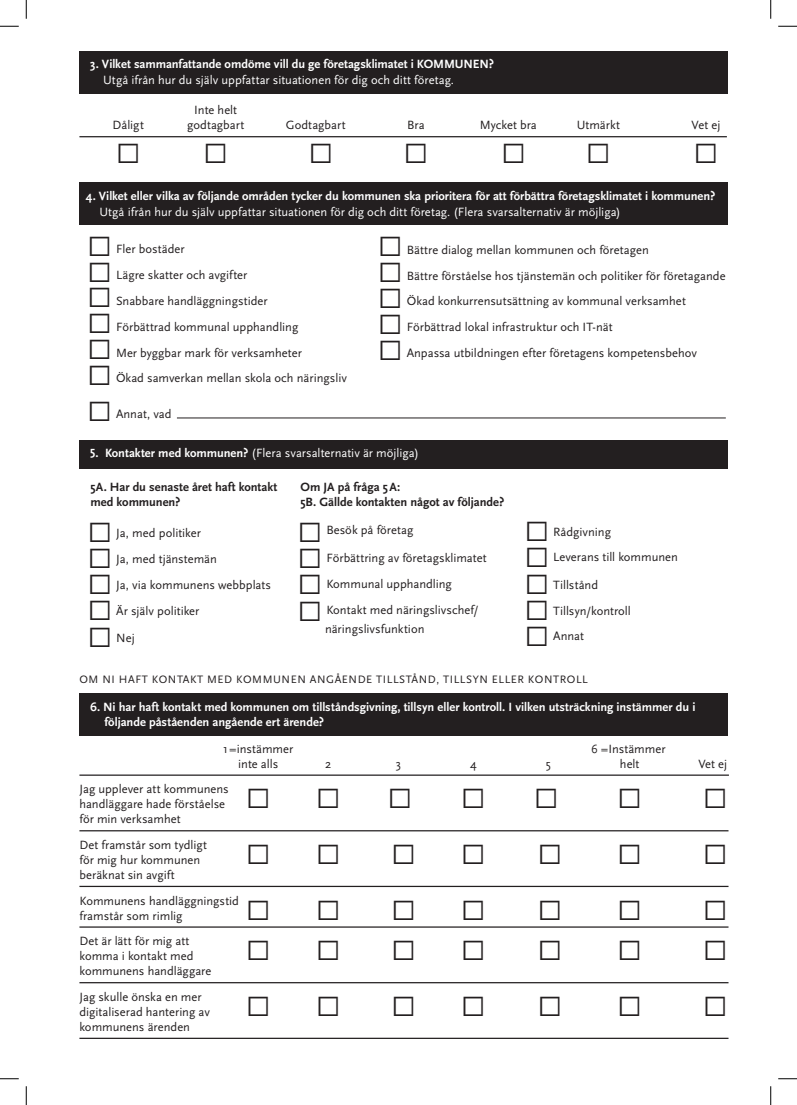
<style>
.page{position:relative;width:797px;height:1105px;background:#fff}
.page>*{position:absolute;margin:0;border:0;box-sizing:border-box;transform-origin:0 0}
.t1{font:42.5px "Scala Sans";color:#231f20}
.t2{font:12.5px/25.6px "Scala Sans";color:#231f20}
.t3{font:700 12.5px/15px "Scala Sans";color:#fff}
.t4{font:12.5px "Scala Sans";color:#fff}
.t5{font:700 12.5px/15px "Scala Sans";color:#231f20}
.t6{font:11.25px "Scala Sans";letter-spacing:.05em;color:#231f20}
.s1{font-weight:700}
</style>
<div class="page">
<hr style="left:79px;top:774px;width:650px;height:2px;background:#231f20">
<hr style="left:79px;top:830px;width:649px;height:1px;background:#231f20">
<hr style="left:79px;top:886px;width:649px;height:1px;background:#231f20">
<hr style="left:79px;top:926px;width:649px;height:2px;background:#231f20">
<hr style="left:79px;top:982px;width:649px;height:1px;background:#231f20">
<hr style="left:79px;top:1038px;width:649px;height:1px;background:#231f20">
<div style="left:79px;top:693px;width:649px;height:42px;background:#231f20"></div>
<hr style="left:79px;top:136px;width:648px;height:1px;background:#231f20">
<div style="left:79px;top:51px;width:649px;height:43px;background:#231f20"></div>
<div style="left:79px;top:182px;width:649px;height:42px;background:#231f20"></div>
<div style="left:79px;top:441px;width:649px;height:28px;background:#231f20"></div>
<hr style="left:177px;top:418px;width:548px;height:1px;background:#231f20">
<svg style="left:0;top:25px;width:19px;height:2px"></svg>
<svg style="left:778px;top:25px;width:19px;height:2px"></svg>
<svg style="left:0;top:1078px;width:19px;height:1px"></svg>
<svg style="left:778px;top:1078px;width:19px;height:1px"></svg>
<svg style="left:25px;top:0;width:2px;height:19px"></svg>
<svg style="left:25px;top:1086px;width:2px;height:19px"></svg>
<svg style="left:770px;top:0;width:1px;height:19px"></svg>
<svg style="left:770px;top:1086px;width:1px;height:19px"></svg>
<p class="t3" style="left:90px;top:56px;width:405px">3. Vilket sammanfattande omdöme vill du ge företagsklimatet i KOMMUNEN?</p>
<p class="t4" style="left:103px;top:73px;width:352px">Utgå ifrån hur du själv uppfattar situationen för dig och ditt företag.</p>
<p class="t2" style="left:194px;top:98px;width:44px">Inte helt</p>
<p class="t2" style="left:112px;top:113px;width:33px">Dåligt</p>
<p class="t2" style="left:187px;top:113px;width:59px">godtagbart</p>
<p class="t2" style="left:286px;top:113px;width:61px">Godtagbart</p>
<p class="t2" style="left:407px;top:113px;width:19px">Bra</p>
<p class="t2" style="left:480px;top:113px;width:58px">Mycket bra</p>
<p class="t2" style="left:576px;top:113px;width:45px">Utmärkt</p>
<p class="t2" style="left:691px;top:113px;width:30px">Vet ej</p>
<h1 class="t1" style="left:115px;top:126px;width:28px">∏</h1>
<h1 class="t1" style="left:202px;top:126px;width:28px">∏</h1>
<h1 class="t1" style="left:308px;top:126px;width:28px">∏</h1>
<h1 class="t1" style="left:402px;top:126px;width:28px">∏</h1>
<h1 class="t1" style="left:500px;top:126px;width:28px">∏</h1>
<h1 class="t1" style="left:585px;top:126px;width:28px">∏</h1>
<h1 class="t1" style="left:692px;top:126px;width:28px">∏</h1>
<p class="t3" style="left:86px;top:189px;width:631px">4. Vilket eller vilka av följande områden tycker du kommunen ska prioritera för att förbättra företagsklimatet i kommunen?</p>
<p class="t4" style="left:99px;top:206px;width:523px">Utgå ifrån hur du själv uppfattar situationen för dig och ditt företag. (Flera svarsalternativ är möjliga)</p>
<h1 class="t1" style="left:86px;top:219px;width:28px">∏</h1>
<p class="t2" style="left:116px;top:237px;width:70px">Fler bostäder</p>
<h1 class="t1" style="left:86px;top:245px;width:28px">∏</h1>
<p class="t2" style="left:116px;top:262px;width:133px">Lägre skatter och avgifter</p>
<h1 class="t1" style="left:86px;top:270px;width:28px">∏</h1>
<p class="t2" style="left:116px;top:288px;width:153px">Snabbare handläggningstider</p>
<h1 class="t1" style="left:86px;top:296px;width:28px">∏</h1>
<p class="t2" style="left:116px;top:314px;width:184px">Förbättrad kommunal upphandling</p>
<h1 class="t1" style="left:86px;top:322px;width:28px">∏</h1>
<p class="t2" style="left:116px;top:340px;width:187px">Mer byggbar mark för verksamheter</p>
<h1 class="t1" style="left:86px;top:348px;width:28px">∏</h1>
<p class="t2" style="left:116px;top:366px;width:232px">Ökad samverkan mellan skola och näringsliv</p>
<h1 class="t1" style="left:377px;top:219px;width:28px">∏</h1>
<p class="t2" style="left:407px;top:237px;width:244px">Bättre dialog mellan kommunen och företagen</p>
<h1 class="t1" style="left:377px;top:245px;width:28px">∏</h1>
<p class="t2" style="left:407px;top:263px;width:320px">Bättre förståelse hos tjänstemän och politiker för företagande</p>
<h1 class="t1" style="left:377px;top:271px;width:28px">∏</h1>
<p class="t2" style="left:407px;top:289px;width:281px">Ökad konkurrensutsättning av kommunal verksamhet</p>
<h1 class="t1" style="left:377px;top:297px;width:28px">∏</h1>
<p class="t2" style="left:407px;top:315px;width:207px">Förbättrad lokal infrastruktur och IT-nät</p>
<h1 class="t1" style="left:377px;top:323px;width:28px">∏</h1>
<p class="t2" style="left:407px;top:340px;width:292px">Anpassa utbildningen efter företagens kompetensbehov</p>
<h1 class="t1" style="left:86px;top:384px;width:28px">∏</h1>
<p class="t2" style="left:116px;top:401px;width:57px">Annat, vad</p>
<p class="t4" style="left:90px;top:446px;width:330px"><sup>5</sup><span class="s1">. Kontakter med kommunen?</span> (Flera svarsalternativ är möjliga)</p>
<p class="t5" style="left:300px;top:479px;width:205px">Om JA på fråga 5A:<br>5B. Gällde kontakten något av följande?</p>
<h1 class="t1" style="left:297px;top:505px;width:28px">∏</h1>
<p class="t2" style="left:326px;top:518px;width:89px">Besök på företag</p>
<h1 class="t1" style="left:297px;top:531px;width:28px">∏</h1>
<p class="t2" style="left:326px;top:545px;width:162px">Förbättring av företagsklimatet</p>
<h1 class="t1" style="left:297px;top:558px;width:28px">∏</h1>
<p class="t2" style="left:326px;top:572px;width:127px">Kommunal upphandling</p>
<h1 class="t1" style="left:297px;top:584px;width:28px">∏</h1>
<p class="t2" style="left:325px;top:601px;width:155px;line-height:18.8px">Kontakt med näringslivschef/ näringslivsfunktion</p>
<p class="t5" style="left:90px;top:479px;width:189px">5A. Har du senaste året haft kontakt med kommunen?</p>
<h1 class="t1" style="left:87px;top:505px;width:28px">∏</h1>
<p class="t2" style="left:116px;top:520px;width:86px">Ja, med politiker</p>
<h1 class="t1" style="left:87px;top:531px;width:28px">∏</h1>
<p class="t2" style="left:116px;top:546px;width:102px">Ja, med tjänstemän</p>
<h1 class="t1" style="left:87px;top:557px;width:28px">∏</h1>
<p class="t2" style="left:116px;top:572px;width:156px">Ja, via kommunens webbplats</p>
<h1 class="t1" style="left:87px;top:583px;width:28px">∏</h1>
<p class="t2" style="left:116px;top:599px;width:85px">Är själv politiker</p>
<h1 class="t1" style="left:87px;top:610px;width:28px">∏</h1>
<p class="t2" style="left:116px;top:625px;width:20px">Nej</p>
<h1 class="t1" style="left:523px;top:504px;width:28px">∏</h1>
<p class="t2" style="left:553px;top:520px;width:59px">Rådgivning</p>
<h1 class="t1" style="left:523px;top:531px;width:28px">∏</h1>
<p class="t2" style="left:553px;top:545px;width:126px">Leverans till kommunen</p>
<h1 class="t1" style="left:523px;top:557px;width:28px">∏</h1>
<p class="t2" style="left:553px;top:572px;width:46px">Tillstånd</p>
<h1 class="t1" style="left:523px;top:583px;width:28px">∏</h1>
<p class="t2" style="left:553px;top:598px;width:79px">Tillsyn/kontroll</p>
<h1 class="t1" style="left:523px;top:609px;width:28px">∏</h1>
<p class="t2" style="left:553px;top:623px;width:32px">Annat</p>
<p class="t6" style="left:79px;top:673px;width:510px">OM NI HAFT KONTAKT MED KOMMUNEN ANGÅENDE TILLSTÅND, TILLSYN ELLER KONTROLL</p>
<p class="t3" style="left:104px;top:700px;width:592px;text-indent:-14px">6. Ni har haft kontakt med kommunen om tillståndsgivning, tillsyn eller kontroll. I vilken utsträckning instämmer du i följande påståenden angående ert ärende?</p>
<p class="t2" style="left:223px;top:736px;width:72px">1=instämmer</p>
<p class="t2" style="left:591px;top:736px;width:76px">6 =Instämmer</p>
<p class="t2" style="left:238px;top:751px;width:41px">inte alls</p>
<p class="t2" style="left:325px;top:751px;width:8px">2</p>
<p class="t2" style="left:395px;top:751px;width:7px">3</p>
<p class="t2" style="left:470px;top:751px;width:8px">4</p>
<p class="t2" style="left:546px;top:751px;width:7px">5</p>
<p class="t2" style="left:620px;top:751px;width:21px">helt</p>
<p class="t2" style="left:698px;top:751px;width:30px">Vet ej</p>
<p class="t2" style="left:79px;top:782px;width:151px;line-height:15px">Jag upplever att kommunens handläggare hade förståelse</p>
<h1 class="t1" style="left:245px;top:771px;width:316px">∏∏∏∏∏</h1>
<h1 class="t1" style="left:616px;top:771px;width:28px">∏</h1>
<h1 class="t1" style="left:702px;top:771px;width:28px">∏</h1>
<p class="t2" style="left:79px;top:807px;width:129px">för min verksamhet<br>Det framstår som tydligt</p>
<p class="t2" style="left:79px;top:847px;width:122px">för mig hur kommunen</p>
<h1 class="t1" style="left:245px;top:827px;width:319px">∏∏ ∏∏ ∏</h1>
<h1 class="t1" style="left:616px;top:827px;width:28px">∏</h1>
<h1 class="t1" style="left:702px;top:827px;width:28px">∏</h1>
<p class="t2" style="left:79px;top:862px;width:161px">beräknat sin avgift<br>Kommunens handläggningstid</p>
<p class="t2" style="left:79px;top:903px;width:105px">framstår som rimlig</p>
<h1 class="t1" style="left:245px;top:883px;width:319px">∏∏ ∏∏ ∏</h1>
<h1 class="t1" style="left:616px;top:883px;width:28px">∏</h1>
<h1 class="t1" style="left:702px;top:883px;width:28px">∏</h1>
<p class="t2" style="left:79px;top:934px;width:116px;line-height:15px">Det är lätt för mig att komma i kontakt med</p>
<h1 class="t1" style="left:245px;top:923px;width:319px">∏∏ ∏∏ ∏</h1>
<h1 class="t1" style="left:616px;top:923px;width:28px">∏</h1>
<h1 class="t1" style="left:702px;top:923px;width:28px">∏</h1>
<p class="t2" style="left:79px;top:958px;width:133px">kommunens handläggare<br>Jag skulle önska en mer</p>
<p class="t2" style="left:79px;top:999px;width:132px">digitaliserad hantering av</p>
<h1 class="t1" style="left:245px;top:979px;width:319px">∏∏ ∏∏ ∏</h1>
<h1 class="t1" style="left:616px;top:979px;width:28px">∏</h1>
<h1 class="t1" style="left:702px;top:979px;width:28px">∏</h1>
<p class="t2" style="left:79px;top:1014px;width:112px">kommunens ärenden</p>
</div>
